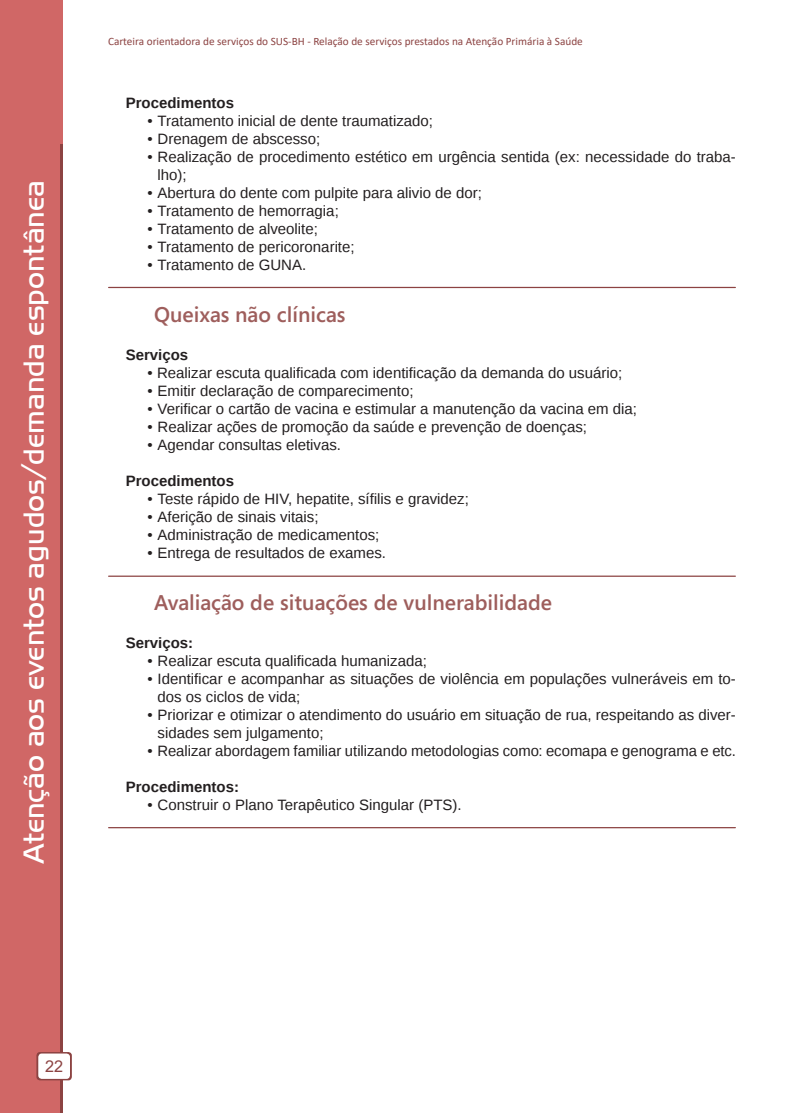
<style>
.page{position:relative;width:808px;height:1113px;background:#fff}
.page>*{position:absolute;margin:0;border:0;box-sizing:border-box;transform-origin:0 0}
.t1{font:30px "Handel Got D Ligh";color:#fff}
.t2{font:600 21.25px "Segoe";color:#9e5e5c}
.t3{font:16.25px "Arial";color:#8c4342}
.t4{font:15px/18px "Liberation Sans";color:#231f20}
.t5{font:700 15px "Liberation Sans";color:#231f20}
.t6{font:11.25px "Calibri";color:#8c4342}
</style>
<div class="page">
<div style="left:0;top:0;width:63px;height:1113px;background:#d06766"></div>
<hr style="left:60px;top:144px;width:3px;height:969px;background:#8c4342">
<div style="left:36px;top:1052px;width:36px;height:28px;background:#8c4342;border-radius:4px"></div>
<div style="left:38px;top:1053px;width:32px;height:26px;background:#fff;border-radius:4px"></div>
<hr style="left:109px;top:287px;width:626px;height:1px;background:#8c4342">
<hr style="left:109px;top:575px;width:626px;height:2px;background:#8c4342">
<hr style="left:109px;top:827px;width:626px;height:1px;background:#8c4342">
<h1 class="t1" style="left:17px;top:864px;width:685px;rotate:-90deg">Atenção aos eventos agudos/demanda espontânea</h1>
<p class="t6" style="left:108px;top:33px;width:476px">Carteira orientadora de serviços do SUS-BH - Relação de serviços prestados na Atenção Primária à Saúde</p>
<p class="t5" style="left:126px;top:93px;width:110px">Procedimentos</p>
<p class="t4" style="left:148px;top:112px;width:287px">• Tratamento inicial de dente traumatizado;</p>
<p class="t4" style="left:148px;top:130px;width:174px">• Drenagem de abscesso;</p>
<p class="t4" style="left:158px;top:148px;width:580px;text-indent:-10px">• Realização de procedimento estético em urgência sentida (ex: necessidade do traba&shy;lho);</p>
<p class="t4" style="left:148px;top:184px;width:336px">• Abertura do dente com pulpite para alivio de dor;</p>
<p class="t4" style="left:148px;top:202px;width:193px">• Tratamento de hemorragia;</p>
<p class="t4" style="left:148px;top:220px;width:172px">• Tratamento de alveolite;</p>
<p class="t4" style="left:148px;top:238px;width:209px">• Tratamento de pericoronarite;</p>
<p class="t4" style="left:148px;top:256px;width:160px">• Tratamento de GUNA.</p>
<p class="t2" style="left:154px;top:302px;width:193px">Queixas não clínicas</p>
<p class="t5" style="left:126px;top:345px;width:64px">Serviços</p>
<p class="t4" style="left:148px;top:364px;width:476px">• Realizar escuta qualificada com identificação da demanda do usuário;</p>
<p class="t4" style="left:148px;top:382px;width:267px">• Emitir declaração de comparecimento;</p>
<p class="t4" style="left:148px;top:400px;width:491px">• Verificar o cartão de vacina e estimular a manutenção da vacina em dia;</p>
<p class="t4" style="left:148px;top:418px;width:441px">• Realizar ações de promoção da saúde e prevenção de doenças;</p>
<p class="t4" style="left:148px;top:436px;width:195px">• Agendar consultas eletivas.</p>
<p class="t5" style="left:126px;top:471px;width:110px">Procedimentos</p>
<p class="t4" style="left:148px;top:490px;width:323px">• Teste rápido de HIV, hepatite, sífilis e gravidez;</p>
<p class="t4" style="left:148px;top:508px;width:172px">• Aferição de sinais vitais;</p>
<p class="t4" style="left:148px;top:526px;width:233px">• Administração de medicamentos;</p>
<p class="t4" style="left:148px;top:544px;width:240px">• Entrega de resultados de exames.</p>
<p class="t2" style="left:154px;top:590px;width:399px">Avaliação de situações de vulnerabilidade</p>
<p class="t5" style="left:126px;top:633px;width:69px">Serviços:</p>
<p class="t4" style="left:148px;top:652px;width:281px">• Realizar escuta qualificada humanizada;</p>
<p class="t4" style="left:158px;top:670px;width:580px;text-indent:-10px">• Identificar e acompanhar as situações de violência em populações vulneráveis em to&shy;dos os ciclos de vida;</p>
<p class="t4" style="left:158px;top:706px;width:580px;text-indent:-10px">• Priorizar e otimizar o atendimento do usuário em situação de rua, respeitando as diver&shy;sidades sem julgamento;</p>
<p class="t4" style="left:148px;top:742px;width:590px">• Realizar abordagem familiar utilizando metodologias como: ecomapa e genograma e etc.</p>
<p class="t5" style="left:126px;top:777px;width:115px">Procedimentos:</p>
<p class="t4" style="left:148px;top:796px;width:316px">• Construir o Plano Terapêutico Singular (PTS).</p>
<p class="t3" style="left:45px;top:1055px;width:20px">22</p>
</div>
